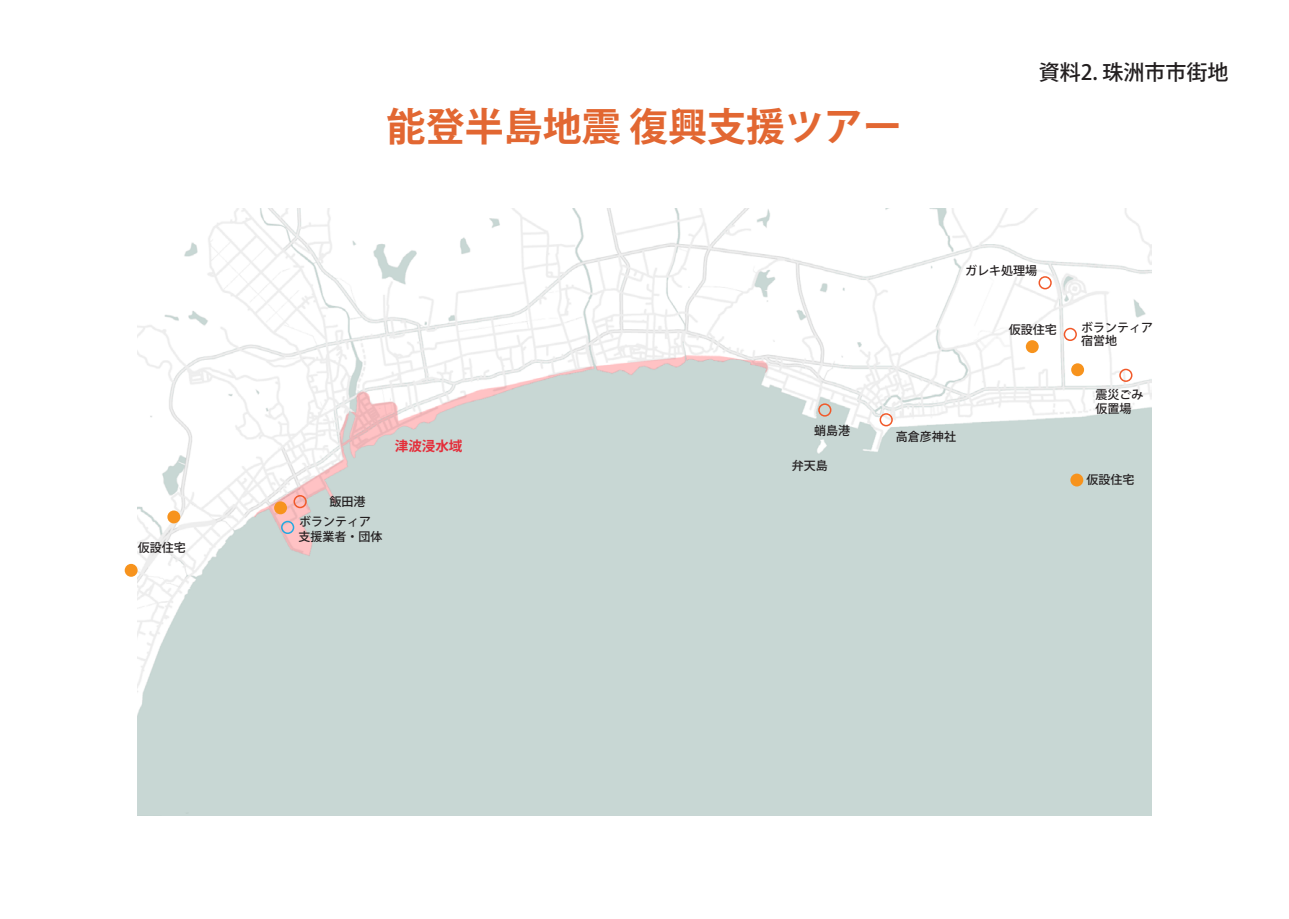
<style>
.page{position:relative;width:1289px;height:919px;background:#fff}
.page>*{position:absolute;margin:0;border:0;box-sizing:border-box;transform-origin:0 0}
.t1{font:700 39px "Koz Go Pro";color:#e26732}
.t2{font:500 21px "Koz Go Pro";color:#231f20}
.t3{font:700 13.5px "Koz Go Pro";color:#e42d3a}
.t4{font:500 12px/13.5px "Koz Go Pro";color:#231f20}
</style>
<div class="page">
<img style="left:138px;top:208px;width:1012px;height:607px">
<div style="left:1038px;top:276px;width:13px;height:13px;border:2px solid #f15929;border-radius:50%"></div>
<div style="left:1119px;top:368px;width:13px;height:14px;border:2px solid #f15929;border-radius:50%"></div>
<div style="left:818px;top:403px;width:13px;height:13px;border:2px solid #f15929;border-radius:50%"></div>
<div style="left:879px;top:413px;width:13px;height:13px;border:2px solid #f15929;border-radius:50%"></div>
<div style="left:1063px;top:328px;width:13px;height:13px;border:2px solid #f15929;border-radius:50%"></div>
<div style="left:281px;top:520px;width:13px;height:14px;border:2px solid #24aae1;border-radius:50%"></div>
<div style="left:293px;top:495px;width:14px;height:13px;border:2px solid #f15929;border-radius:50%"></div>
<div style="left:1070px;top:473px;width:13px;height:13px;background:#f7931d;border-radius:50%"></div>
<div style="left:274px;top:501px;width:13px;height:13px;background:#f7931d;border-radius:50%"></div>
<div style="left:167px;top:510px;width:13px;height:13px;background:#f7931d;border-radius:50%"></div>
<div style="left:125px;top:564px;width:13px;height:12px;background:#f7931d;border-radius:50%"></div>
<div style="left:1025px;top:340px;width:13px;height:13px;background:#f7931d;border-radius:50%"></div>
<div style="left:1071px;top:363px;width:13px;height:13px;background:#f7931d;border-radius:50%"></div>
<p class="t4" style="left:138px;top:541px;width:49px">仮設住宅</p>
<h1 class="t1" style="left:386px;top:102px;width:517px">能登半島地震 復興支援ツアー</h1>
<h2 class="t2" style="left:1038px;top:59px;width:191px">資料2. 珠洲市市街地</h2>
<p class="t3" style="left:395px;top:437px;width:69px">津波浸水域</p>
<p class="t4" style="left:329px;top:495px;width:37px">飯田港</p>
<p class="t4" style="left:298px;top:515px;width:85px;line-height:14.4px">ボランティア支援業者・団体</p>
<p class="t4" style="left:814px;top:425px;width:37px">蛸島港</p>
<p class="t4" style="left:792px;top:459px;width:37px">弁天島</p>
<p class="t4" style="left:965px;top:264px;width:73px">ガレキ処理場</p>
<p class="t4" style="left:1008px;top:324px;width:49px">仮設住宅</p>
<p class="t4" style="left:896px;top:430px;width:61px">高倉彦神社</p>
<p class="t4" style="left:1081px;top:321px;width:73px">ボランティア宿営地</p>
<p class="t4" style="left:1095px;top:388px;width:49px">震災ごみ仮置場</p>
<p class="t4" style="left:1086px;top:473px;width:49px">仮設住宅</p>
</div>
